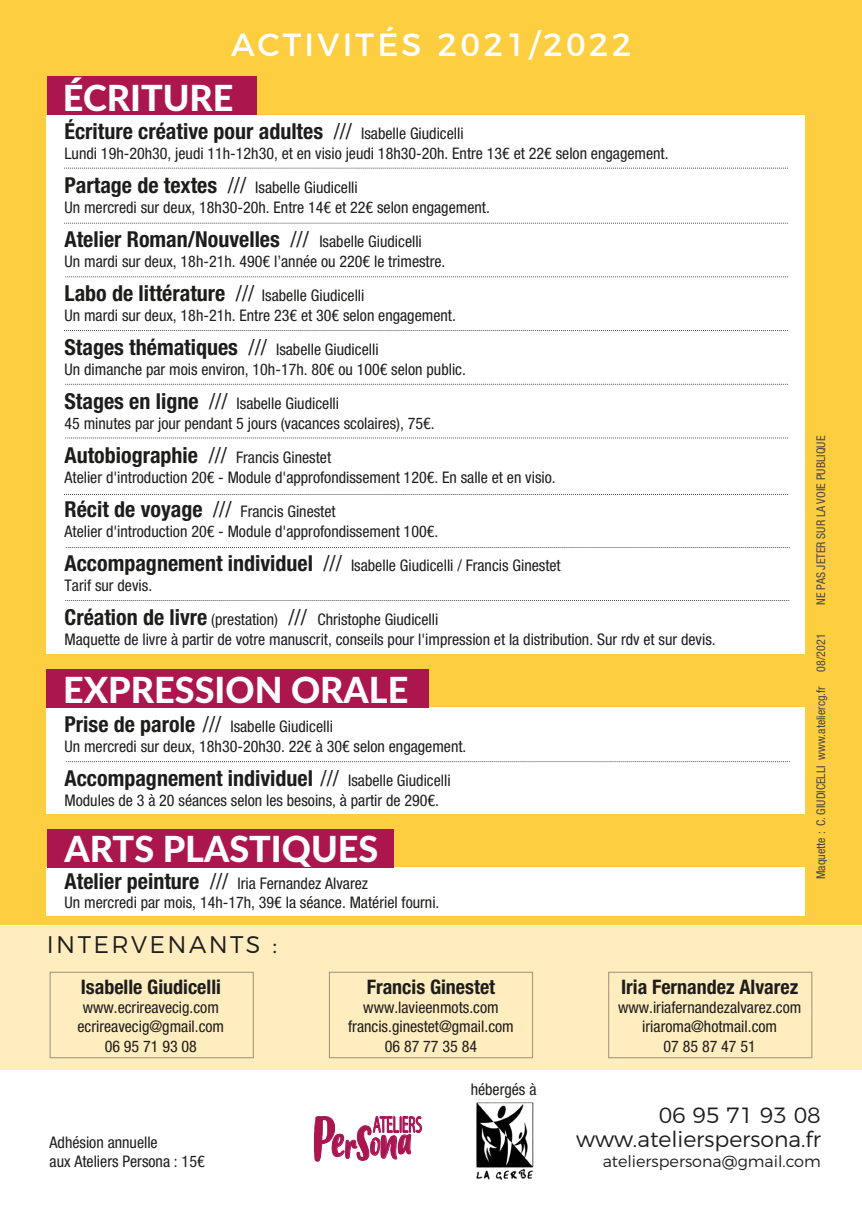
<style>
.page{position:relative;width:862px;height:1214px;background:#fff}
.page>*{position:absolute;margin:0;border:0;box-sizing:border-box;transform-origin:0 0}
.t1{font:61.8px "Budidaya";color:#ab164e}
.t2{font:800 36px "Lato";color:#fff}
.t3{font:32px "Montserrat";letter-spacing:.1em;color:#fff}
.t4{font:300 24px "Montserrat";letter-spacing:.1em;color:#1d1d1b}
.t5{font:700 condensed 22px "Helvetica Neue LT Pro";color:#1d1d1b}
.t6{font:300 22px/24px "Montserrat";color:#1d1d1b;text-align:right}
.t7{font:700 condensed 20px "Helvetica Neue LT Pro";color:#1d1d1b}
.t8{font:16.6px "Argo";color:#ab164e;scale:.56 1}
.t9{font:condensed 16px/34px "Helvetica Neue LT Pro";color:#1d1d1b}
.t10{font:300 16px "Montserrat";color:#1d1d1b}
.t11{font:condensed 12px "Helvetica Neue LT Pro";color:#464447}
.s1{font-weight:400}
.s2{font-weight:400;font-size:16px}
.s3{font-weight:700;font-size:22px}
.s4{font-size:22px}
.s5{font-size:42.6px}
.s6{font-size:34.4px}
.s7{font-size:54.8px}
.s8{font-size:29.4px}
.s9{font-size:43.6px}
.s10{font-size:37.6px}
</style>
<div class="page">
<div style="left:0;top:917px;width:862px;height:152px;background:#ffecbf"></div>
<div style="left:0;top:0;width:862px;height:924px;background:#fece41"></div>
<svg style="left:314px;top:1116px;width:108px;height:45px"></svg>
<div style="left:47px;top:116px;width:758px;height:538px;background:#fff"></div>
<div style="left:47px;top:707px;width:758px;height:107px;background:#fff"></div>
<div style="left:47px;top:867px;width:758px;height:48px;background:#fff"></div>
<svg style="left:64px;top:223px;width:724px;height:1px"></svg>
<svg style="left:64px;top:330px;width:724px;height:1px"></svg>
<svg style="left:65px;top:276px;width:723px;height:1px"></svg>
<svg style="left:65px;top:384px;width:723px;height:1px"></svg>
<svg style="left:65px;top:437px;width:723px;height:1px"></svg>
<svg style="left:64px;top:494px;width:724px;height:1px"></svg>
<svg style="left:64px;top:168px;width:724px;height:1px"></svg>
<svg style="left:66px;top:547px;width:724px;height:1px"></svg>
<svg style="left:65px;top:600px;width:724px;height:1px"></svg>
<svg style="left:66px;top:761px;width:724px;height:1px"></svg>
<div style="left:47px;top:76px;width:210px;height:39px;background:#ab164e"></div>
<div style="left:47px;top:669px;width:382px;height:38px;background:#ab164e"></div>
<div style="left:47px;top:829px;width:347px;height:38px;background:#ab164e"></div>
<img style="left:475px;top:1099px;width:60px;height:81px">
<svg style="left:329px;top:971px;width:204px;height:87px"></svg>
<svg style="left:608px;top:971px;width:204px;height:87px"></svg>
<svg style="left:50px;top:971px;width:204px;height:87px"></svg>
<h3 class="t3" style="left:231px;top:19px;width:402px">ACTIVITÉS 2021/2022</h3>
<h2 class="t2" style="left:63px;top:71px;width:172px">ÉCRITURE</h2>
<h3 class="t5" style="left:65px;top:118px;width:401px">Écriture créative pour adultes <span class="s1">///</span> <span class="s2">Isabelle Giudicelli</span></h3>
<p class="t9" style="left:65px;top:136px;width:605px">Lundi 19h-20h30, jeudi 11h-12h30, et en visio jeudi 18h30-20h. Entre 13€ et 22€ selon engagement.<br><span class="s3">Partage de textes</span> <span class="s4">///</span> Isabelle Giudicelli</p>
<p class="t9" style="left:65px;top:190px;width:427px">Un mercredi sur deux, 18h30-20h. Entre 14€ et 22€ selon engagement.</p>
<h3 class="t5" style="left:65px;top:226px;width:359px">Atelier Roman/Nouvelles <span class="s1">///</span> <span class="s2">Isabelle Giudicelli</span></h3>
<p class="t9" style="left:65px;top:244px;width:382px">Un mardi sur deux, 18h-21h. 490€ l’année ou 220€ le trimestre.<br><span class="s3">Labo de littérature</span> <span class="s4">///</span> Isabelle Giudicelli</p>
<p class="t9" style="left:65px;top:298px;width:393px">Un mardi sur deux, 18h-21h. Entre 23€ et 30€ selon engagement.<br><span class="s3">Stages thématiques</span> <span class="s4">///</span> Isabelle Giudicelli</p>
<p class="t9" style="left:65px;top:352px;width:403px">Un dimanche par mois environ, 10h-17h. 80€ ou 100€ selon public.<br><span class="s3">Stages en ligne</span> <span class="s4">///</span> Isabelle Giudicelli</p>
<p class="t9" style="left:65px;top:406px;width:371px">45 minutes par jour pendant 5 jours (vacances scolaires), 75€.<br><span class="s3">Autobiographie</span> <span class="s4">///</span> Francis Ginestet</p>
<p class="t9" style="left:65px;top:460px;width:493px">Atelier d'introduction 20€ - Module d'approfondissement 120€. En salle et en visio.<br><span class="s3">Récit de voyage</span> <span class="s4">///</span> Francis Ginestet</p>
<p class="t9" style="left:65px;top:514px;width:498px">Atelier d'introduction 20€ - Module d'approfondissement 100€.<br><span class="s3">Accompagnement individuel</span> <span class="s4">///</span> Isabelle Giudicelli / Francis Ginestet</p>
<p class="t9" style="left:65px;top:568px;width:375px">Tarif sur devis.<br><span class="s3">Création de livre</span> (prestation) <span class="s4">///</span> Christophe Giudicelli</p>
<p class="t9" style="left:65px;top:622px;width:652px">Maquette de livre à partir de votre manuscrit, conseils pour l'impression et la distribution. Sur rdv et sur devis.</p>
<h2 class="t2" style="left:63px;top:662px;width:347px">EXPRESSION ORALE</h2>
<p class="t9" style="left:65px;top:715px;width:403px;line-height:20px"><span class="s3">Prise de parole</span> <span class="s4">///</span> Isabelle Giudicelli<br>Un mercredi sur deux, 18h30-20h30. 22€ à 30€ selon engagement.</p>
<h3 class="t5" style="left:65px;top:764px;width:387px">Accompagnement individuel <span class="s1">///</span> <span class="s2">Isabelle Giudicelli</span></h3>
<p class="t9" style="left:65px;top:782px;width:376px">Modules de 3 à 20 séances selon les besoins, à partir de 290€.</p>
<h2 class="t2" style="left:65px;top:822px;width:315px">ARTS PLASTIQUES</h2>
<p class="t9" style="left:65px;top:873px;width:376px;line-height:19.2px"><span class="s3">Atelier peinture</span> <span class="s4">///</span> Iria Fernandez Alvarez<br>Un mercredi par mois, 14h-17h, 39€ la séance. Matériel fourni.</p>
<h3 class="t4" style="left:47px;top:925px;width:232px">INTERVENANTS :</h3>
<p class="t7" style="left:81px;top:974px;width:142px">Isabelle Giudicelli</p>
<p class="t9" style="left:77px;top:997px;width:148px;line-height:19.2px;text-align:center">www.ecrireavecig.com ecrireavecig@gmail.com<br>06 95 71 93 08</p>
<p class="t7" style="left:367px;top:974px;width:130px">Francis Ginestet</p>
<p class="t9" style="left:348px;top:997px;width:167px;line-height:19.2px;text-align:center">www.lavieenmots.com francis.ginestet@gmail.com<br>06 87 77 35 84</p>
<p class="t9" style="left:471px;top:1071px;width:67px">hébergés à</p>
<p class="t7" style="left:621px;top:974px;width:179px">Iria Fernandez Alvarez</p>
<p class="t9" style="left:618px;top:997px;width:185px;line-height:19.2px;text-align:center">www.iriafernandezalvarez.com iriaroma@hotmail.com<br>07 85 87 47 51</p>
<p class="t11" style="left:814px;top:604px;width:170px;rotate:-90deg">NE PAS JETER SUR LA VOIE PUBLIQUE</p>
<p class="t11" style="left:814px;top:878px;width:247px;rotate:-90deg">Maquette : C. GIUDICELLI www.ateliercg.fr 08/2021</p>
<p class="t9" style="left:50px;top:1132px;width:157px;line-height:19.2px">Adhésion annuelle<br>aux Ateliers Persona : 15€</p>
<p class="t8" style="left:373px;top:1115px;width:90px">ATELIERS</p>
<h1 class="t1" style="left:312px;top:1104px;width:102px">P<span class="s5">e</span><span class="s6">r</span><span class="s7">s</span><span class="s8">o</span><span class="s9">n</span><span class="s10">a</span></h1>
<h3 class="t6" style="left:576px;top:1101px;width:246px">06 95 71 93 08 www.atelierspersona.fr</h3>
<p class="t10" style="left:603px;top:1148px;width:220px">atelierspersona@gmail.com</p>
</div>
